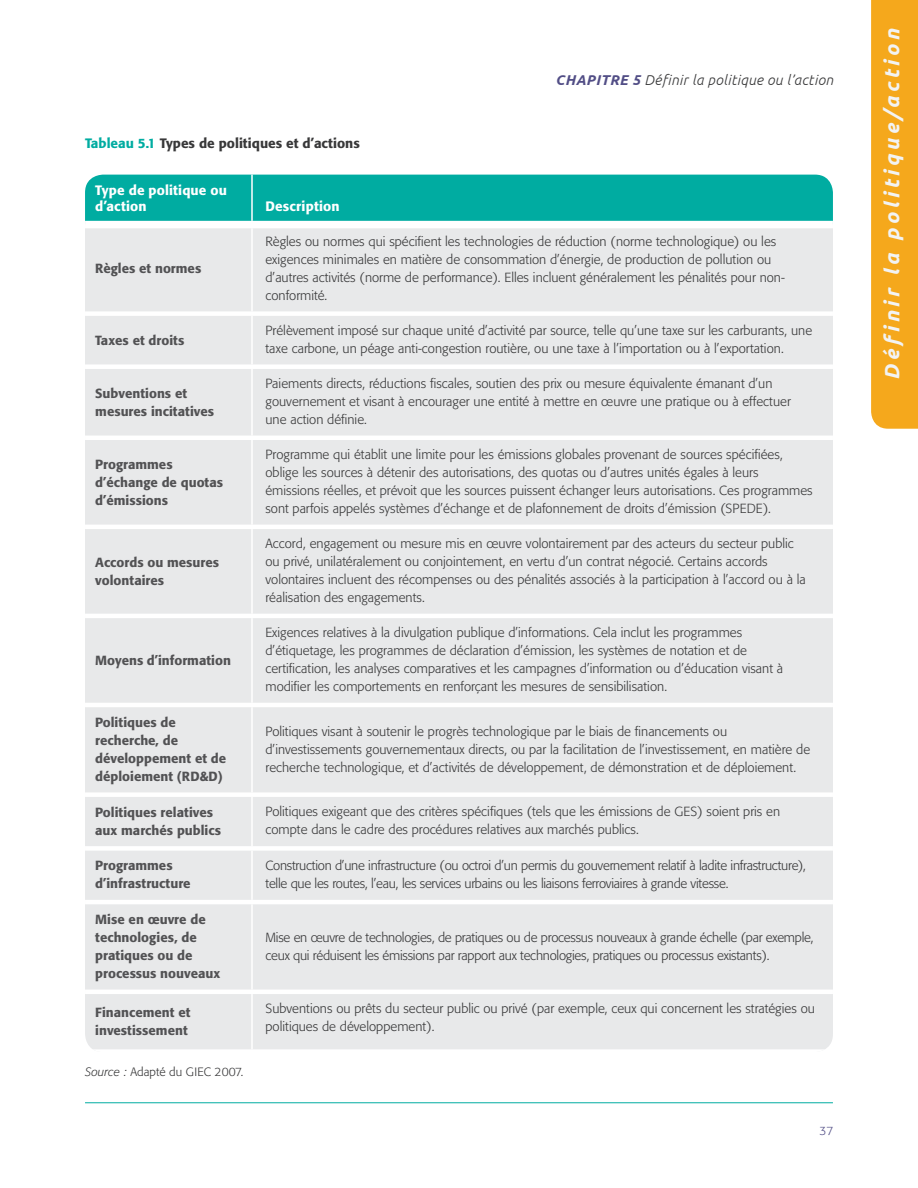
<style>
.page{position:relative;width:918px;height:1188px;background:#fff}
.page>*{position:absolute;margin:0;border:0;box-sizing:border-box;transform-origin:0 0}
.t1{font:italic 700 21px "Ubuntu";color:#f2f3f3}
.t2{font:italic 300 14.25px "Ubuntu";letter-spacing:.025em;color:#383839}
.t3{font:italic 700 14.25px "Ubuntu";color:#524e86}
.t4{font:500 13.5px "Formata BQ";color:#383839}
.t5{font:500 13.5px/16.5px "Formata BQ";letter-spacing:.015em;color:#fff}
.t6{font:300 13.2px/18px "Formata BQ";color:#383839}
.t7{font:500 13.2px/18px "Formata BQ";color:#525254}
.t8{font:300 13.2px/18px "Formata BQ";letter-spacing:-.02em;color:#383839}
.t9{font:300 12px "Formata BQ";letter-spacing:.005em;color:#383839}
.t10{font:300 12px "Formata BQ";color:#524e86}
.s1{color:#00aca1}
.s2{font-weight:700;color:#524e86}
.s3{font-style:italic}
</style>
<div class="page">
<hr style="left:85px;top:1103px;width:748px;height:1px;background:#00aca1">
<div style="left:871px;top:0;width:47px;height:429px;background:#f5a81c"></div>
<div style="left:85px;top:175px;width:748px;height:46px;background:#00aca1"></div>
<div style="left:85px;top:228px;width:748px;height:821px;background:#e8e9ea"></div>
<hr style="left:251px;top:175px;width:2px;height:46px;background:#fff">
<hr style="left:251px;top:228px;width:2px;height:83px;background:#fff">
<hr style="left:85px;top:436px;width:167px;height:4px;background:#fff">
<hr style="left:252px;top:436px;width:581px;height:4px;background:#fff">
<hr style="left:251px;top:440px;width:2px;height:85px;background:#fff">
<hr style="left:85px;top:525px;width:167px;height:4px;background:#fff">
<hr style="left:252px;top:525px;width:581px;height:4px;background:#fff">
<hr style="left:251px;top:529px;width:2px;height:85px;background:#fff">
<hr style="left:85px;top:614px;width:167px;height:4px;background:#fff">
<hr style="left:252px;top:614px;width:581px;height:4px;background:#fff">
<hr style="left:251px;top:618px;width:2px;height:85px;background:#fff">
<hr style="left:85px;top:703px;width:167px;height:4px;background:#fff">
<hr style="left:252px;top:703px;width:581px;height:4px;background:#fff">
<hr style="left:251px;top:707px;width:2px;height:85px;background:#fff">
<div style="left:85px;top:792px;width:167px;height:5px;background:#fff"></div>
<div style="left:252px;top:792px;width:581px;height:5px;background:#fff"></div>
<hr style="left:251px;top:797px;width:2px;height:49px;background:#fff">
<div style="left:85px;top:846px;width:167px;height:5px;background:#fff"></div>
<div style="left:252px;top:846px;width:581px;height:5px;background:#fff"></div>
<hr style="left:251px;top:851px;width:2px;height:49px;background:#fff">
<hr style="left:85px;top:900px;width:167px;height:4px;background:#fff">
<hr style="left:252px;top:900px;width:581px;height:4px;background:#fff">
<hr style="left:251px;top:904px;width:2px;height:86px;background:#fff">
<hr style="left:85px;top:990px;width:167px;height:4px;background:#fff">
<hr style="left:252px;top:990px;width:581px;height:4px;background:#fff">
<hr style="left:251px;top:994px;width:2px;height:55px;background:#fff">
<hr style="left:251px;top:369px;width:2px;height:67px;background:#fff">
<div style="left:85px;top:311px;width:167px;height:5px;background:#fff"></div>
<div style="left:85px;top:364px;width:167px;height:5px;background:#fff"></div>
<div style="left:252px;top:311px;width:581px;height:5px;background:#fff"></div>
<div style="left:252px;top:364px;width:581px;height:5px;background:#fff"></div>
<hr style="left:251px;top:316px;width:2px;height:48px;background:#fff">
<p class="t4" style="left:85px;top:135px;width:276px"><span class="s1">Tableau 5.1</span> Types de politiques et d’actions</p>
<p class="t5" style="left:95px;top:182px;width:133px">Type de politique ou d’action</p>
<p class="t5" style="left:265px;top:198px;width:76px">Description</p>
<p class="t3" style="left:555px;top:71px;width:11px">CHAPITRE</p>
<p class="t2" style="left:632px;top:71px;width:203px"><span class="s2">5</span> Définir la politique ou l’action</p>
<p class="t7" style="left:95px;top:260px;width:108px">Règles et normes</p>
<p class="t6" style="left:265px;top:233px;width:521px">Règles ou normes qui spécifient les technologies de réduction (norme technologique) ou les exigences minimales en matière de consommation d’énergie, de production de pollution ou d’autres activités (norme de performance). Elles incluent généralement les pénalités pour non&shy;conformité.</p>
<p class="t7" style="left:95px;top:331px;width:91px">Taxes et droits</p>
<p class="t6" style="left:265px;top:322px;width:548px">Prélèvement imposé sur chaque unité d’activité par source, telle qu’une taxe sur les carburants, une taxe carbone, un péage anti-congestion routière, ou une taxe à l’importation ou à l’exportation.</p>
<p class="t7" style="left:95px;top:384px;width:120px">Subventions et mesures incitatives</p>
<p class="t6" style="left:265px;top:375px;width:527px">Paiements directs, réductions fiscales, soutien des prix ou mesure équivalente émanant d’un gouvernement et visant à encourager une entité à mettre en œuvre une pratique ou à effectuer une action définie.</p>
<p class="t7" style="left:95px;top:455px;width:129px">Programmes d’échange de quotas d’émissions</p>
<p class="t6" style="left:265px;top:446px;width:549px">Programme qui établit une limite pour les émissions globales provenant de sources spécifiées, oblige les sources à détenir des autorisations, des quotas ou d’autres unités égales à leurs émissions réelles, et prévoit que les sources puissent échanger leurs autorisations. Ces programmes sont parfois appelés systèmes d’échange et de plafonnement de droits d’émission (SPEDE).</p>
<p class="t7" style="left:95px;top:553px;width:125px">Accords ou mesures volontaires</p>
<p class="t6" style="left:265px;top:535px;width:542px">Accord, engagement ou mesure mis en œuvre volontairement par des acteurs du secteur public ou privé, unilatéralement ou conjointement, en vertu d’un contrat négocié. Certains accords volontaires incluent des récompenses ou des pénalités associés à la participation à l’accord ou à la réalisation des engagements.</p>
<p class="t7" style="left:95px;top:651px;width:137px">Moyens d’information</p>
<p class="t6" style="left:265px;top:624px;width:519px">Exigences relatives à la divulgation publique d’informations. Cela inclut les programmes d’étiquetage, les programmes de déclaration d’émission, les systèmes de notation et de certification, les analyses comparatives et les campagnes d’information ou d’éducation visant à modifier les comportements en renforçant les mesures de sensibilisation.</p>
<p class="t7" style="left:95px;top:713px;width:132px">Politiques de recherche, de développement et de déploiement (RD&amp;D)</p>
<p class="t6" style="left:266px;top:722px;width:546px">Politiques visant à soutenir le progrès technologique par le biais de financements ou d’investissements gouvernementaux directs, ou par la facilitation de l’investissement, en matière de recherche technologique, et d’activités de développement, de démonstration et de déploiement.</p>
<p class="t7" style="left:95px;top:803px;width:127px">Politiques relatives aux marchés publics</p>
<p class="t6" style="left:266px;top:803px;width:516px">Politiques exigeant que des critères spécifiques (tels que les émissions de GES) soient pris en compte dans le cadre des procédures relatives aux marchés publics.</p>
<p class="t7" style="left:95px;top:857px;width:97px">Programmes d’infrastructure</p>
<p class="t8" style="left:266px;top:857px;width:542px">Construction d’une infrastructure (ou octroi d’un permis du gouvernement relatif à ladite infrastructure), telle que les routes, l’eau, les services urbains ou les liaisons ferroviaires à grande vitesse.</p>
<p class="t7" style="left:95px;top:910px;width:126px">Mise en œuvre de technologies, de pratiques ou de processus nouveaux</p>
<p class="t8" style="left:266px;top:928px;width:550px">Mise en œuvre de technologies, de pratiques ou de processus nouveaux à grande échelle (par exemple, ceux qui réduisent les émissions par rapport aux technologies, pratiques ou processus existants).</p>
<p class="t7" style="left:95px;top:1003px;width:97px">Financement et investissement</p>
<p class="t6" style="left:266px;top:1000px;width:551px">Subventions ou prêts du secteur public ou privé (par exemple, ceux qui concernent les stratégies ou politiques de développement).</p>
<p class="t9" style="left:85px;top:1065px;width:160px"><span class="s3">Source :</span> Adapté du GIEC 2007.</p>
<p class="t10" style="left:820px;top:1124px;width:15px">37</p>
<h1 class="t1" style="left:879px;top:380px;width:353px;rotate:-90deg">Définir la politique/action</h1>
</div>
